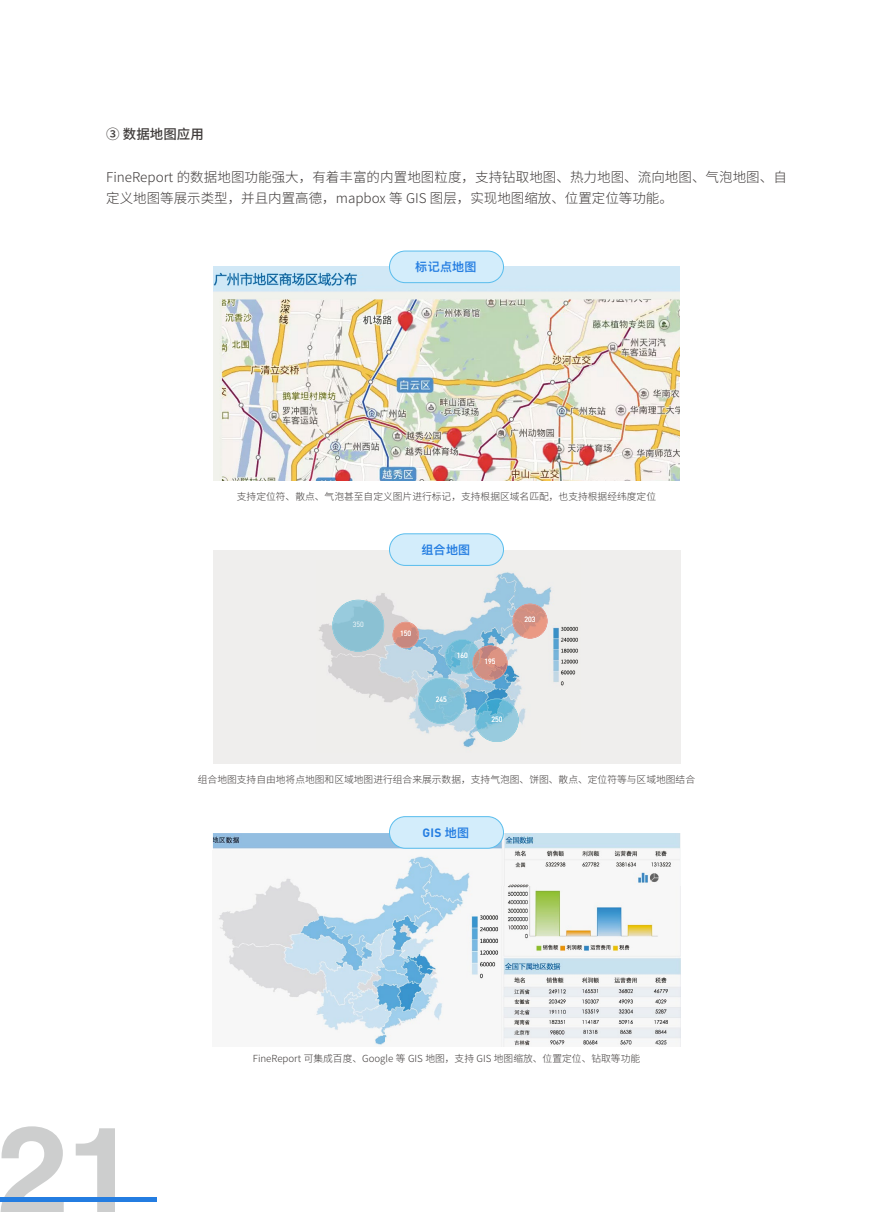
<style>
.page{position:relative;width:893px;height:1212px;background:#fff}
.page>*{position:absolute;margin:0;border:0;box-sizing:border-box;transform-origin:0 0}
.t1{font:700 120px "Helvetica Now Text";color:#cdcece}
.t2{font:300 13.5px/21px "Noto Sans Hans";color:#3e3a39}
.t3{font:500 13.5px "Noto Sans Hans";color:#3e3a39}
.t4{font:600 12px "Ping Fang SC";letter-spacing:.025em;color:#247de1}
.t5{font:700 12px "DIN Pro";color:#247de1}
.t6{font:300 9.75px "Noto Sans Hans";color:#3e3a39}
.t7{font:7.5px "DIN Pro";color:#fff;scale:.95 1}
.s1{font-family:"Ping Fang SC";font-weight:600}
</style>
<div class="page">
<img style="left:213px;top:267px;width:467px;height:213px">
<div style="left:389px;top:251px;width:114px;height:32px;background:#d3edfb;border-radius:16px"></div>
<div style="left:389px;top:251px;width:115px;height:32px;border:1px solid #59bded;border-radius:16px"></div>
<div style="left:213px;top:550px;width:467px;height:213px;background:#efeeed"></div>
<img style="left:318px;top:560px;width:260px;height:188px">
<svg style="left:332px;top:600px;width:52px;height:52px"></svg>
<img style="left:333px;top:600px;width:51px;height:51px;border-radius:25px">
<svg style="left:393px;top:604px;width:154px;height:138px"></svg>
<div style="left:389px;top:534px;width:114px;height:31px;background:#d3edfb;border-radius:16px"></div>
<div style="left:389px;top:534px;width:115px;height:31px;border:1px solid #59bded;border-radius:16px"></div>
<img style="left:213px;top:833px;width:467px;height:53px">
<img style="left:501px;top:886px;width:179px;height:160px">
<img style="left:213px;top:851px;width:288px;height:195px">
<div style="left:389px;top:817px;width:114px;height:31px;background:#d3edfb;border-radius:16px"></div>
<div style="left:389px;top:816px;width:115px;height:32px;border:1px solid #59bded;border-radius:16px"></div>
<div style="left:0;top:1197px;width:157px;height:5px;background:#247de1"></div>
<h2 class="t3" style="left:106px;top:127px;width:99px">③ 数据地图应用</h2>
<h2 class="t2" style="left:106px;top:167px;width:682px">FineReport 的数据地图功能强大，有着丰富的内置地图粒度，支持钻取地图、热力地图、流向地图、气泡地图、自定义地图等展示类型，并且内置高德，mapbox 等 GIS 图层，实现地图缩放、位置定位等功能。</h2>
<p class="t4" style="left:415px;top:259px;width:63px">标记点地图</p>
<p class="t6" style="left:237px;top:491px;width:421px">支持定位符、散点、气泡甚至自定义图片进行标记，支持根据区域名匹配，也支持根据经纬度定位</p>
<p class="t7" style="left:353px;top:619px;width:13px">350</p>
<p class="t4" style="left:421px;top:542px;width:50px">组合地图</p>
<p class="t7" style="left:400px;top:628px;width:13px">150</p>
<p class="t7" style="left:457px;top:650px;width:13px">160</p>
<p class="t7" style="left:436px;top:694px;width:13px">245</p>
<p class="t7" style="left:485px;top:656px;width:13px">195</p>
<p class="t7" style="left:491px;top:714px;width:13px">250</p>
<p class="t7" style="left:524px;top:614px;width:13px">203</p>
<p class="t6" style="left:198px;top:773px;width:499px">组合地图支持自由地将点地图和区域地图进行组合来展示数据，支持气泡图、饼图、散点、定位符等与区域地图结合</p>
<p class="t5" style="left:423px;top:824px;width:48px">GIS <span class="s1">地图</span></p>
<h1 class="t1" style="left:-7px;top:1080px;width:136px">21</h1>
<p class="t6" style="left:253px;top:1052px;width:389px">FineReport 可集成百度、Google 等 GIS 地图，支持 GIS 地图缩放、位置定位、钻取等功能</p>
</div>
